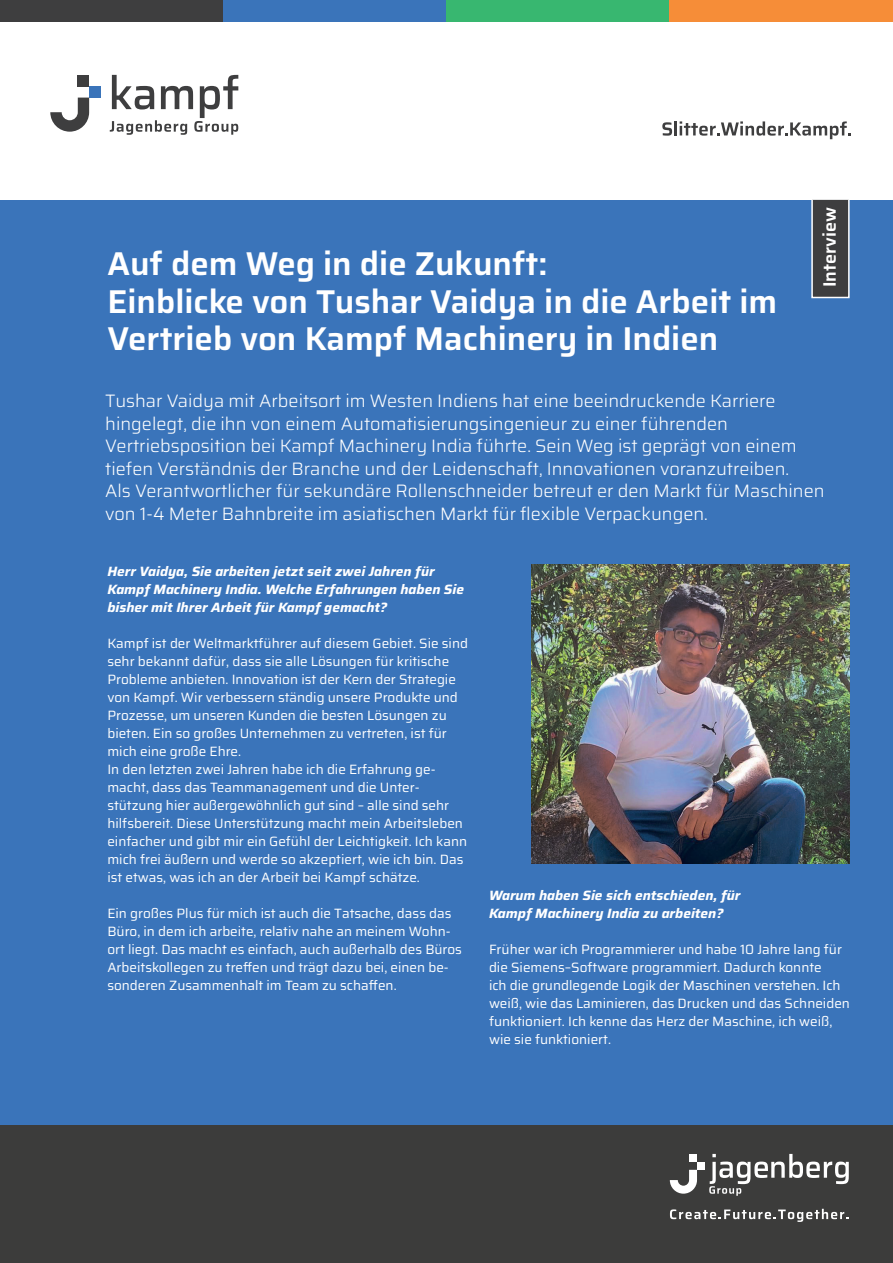
<style>
.page{position:relative;width:893px;height:1263px;background:#fff}
.page>*{position:absolute;margin:0;border:0;box-sizing:border-box;transform-origin:0 0}
.Headline{font:600 33px/37.5px "Saira";color:#fff}
.Intro{font:300 18px/22.5px "Saira";color:#fff}
.t1{font:600 18px "Saira";color:#fff}
.Fließtext-9pt-weiss{font:13.5px/18px "Saira";color:#fff}
.Frage{font:italic 700 13.5px/18px "Saira";color:#fff}
</style>
<div class="page">
<div style="left:0;top:200px;width:893px;height:925px;background:#3a74ba"></div>
<div style="left:0;top:0;width:223px;height:21px;background:#3e3e3f"></div>
<div style="left:223px;top:0;width:223px;height:21px;background:#3a74ba"></div>
<div style="left:446px;top:0;width:224px;height:21px;background:#38b770"></div>
<div style="left:670px;top:0;width:223px;height:21px;background:#f68d38"></div>
<div style="left:0;top:1125px;width:893px;height:138px;background:#3c3c3b"></div>
<svg style="left:670px;top:1209px;width:179px;height:13px"></svg>
<svg style="left:670px;top:1170px;width:27px;height:24px"></svg>
<div style="left:697px;top:1162px;width:8px;height:8px;background:#fff"></div>
<div style="left:689px;top:1154px;width:8px;height:8px;background:#fff"></div>
<svg style="left:709px;top:1154px;width:140px;height:42px"></svg>
<div style="left:811px;top:199px;width:39px;height:99px;background:#3e3e3f;border:2px solid #fff"></div>
<svg style="left:50px;top:98px;width:39px;height:34px"></svg>
<div style="left:89px;top:86px;width:11px;height:12px;background:#3a74ba"></div>
<div style="left:78px;top:75px;width:11px;height:11px;background:#3e3e3f"></div>
<svg style="left:110px;top:75px;width:128px;height:60px"></svg>
<svg style="left:662px;top:122px;width:10px;height:14px"></svg>
<hr style="left:674px;top:121px;width:3px;height:14px;background:#3e3e3f">
<svg style="left:680px;top:121px;width:170px;height:18px"></svg>
<img style="left:531px;top:564px;width:319px;height:299px">
<h2 class="t1" style="left:815px;top:287px;width:81px;rotate:-90deg">Interview</h2>
<p class="Headline" style="left:107px;top:244px;width:671px">Auf dem Weg in die Zukunft:<br>Einblicke von Tushar Vaidya in die Arbeit im<br>Vertrieb von Kampf Machinery in Indien</p>
<p class="Intro" style="left:105px;top:389px;width:721px">Tushar Vaidya mit Arbeitsort im Westen Indiens hat eine beeindruckende Karriere hingelegt, die ihn von einem Automatisierungsingenieur zu einer führenden Vertriebsposition bei Kampf Machinery India führte. Sein Weg ist geprägt von einem tiefen Verständnis der Branche und der Leidenschaft, Innovationen voranzutreiben.<br>Als Verantwortlicher für sekundäre Rollenschneider betreut er den Markt für Maschinen von 1-4 Meter Bahnbreite im asiatischen Markt für flexible Verpackungen.</p>
<p class="Frage" style="left:107px;top:562px;width:358px">Herr Vaidya, Sie arbeiten jetzt seit zwei Jahren für<br>Kampf Machinery India. Welche Erfahrungen haben Sie bisher mit Ihrer Arbeit für Kampf gemacht?</p>
<p class="Fließtext-9pt-weiss" style="left:107px;top:634px;width:362px">Kampf ist der Weltmarktführer auf diesem Gebiet. Sie sind sehr bekannt dafür, dass sie alle Lösungen für kritische Probleme anbieten. Innovation ist der Kern der Strategie von Kampf. Wir verbessern ständig unsere Produkte und Prozesse, um unseren Kunden die besten Lösungen zu bieten. Ein so großes Unternehmen zu vertreten, ist für mich eine große Ehre.</p>
<p class="Fließtext-9pt-weiss" style="left:107px;top:760px;width:361px">In den letzten zwei Jahren habe ich die Erfahrung ge&shy;macht, dass das Teammanagement und die Unter&shy;stützung hier außergewöhnlich gut sind – alle sind sehr hilfsbereit. Diese Unterstützung macht mein Arbeitsleben einfacher und gibt mir ein Gefühl der Leichtigkeit. Ich kann mich frei äußern und werde so akzeptiert, wie ich bin. Das ist etwas, was ich an der Arbeit bei Kampf schätze.</p>
<p class="Fließtext-9pt-weiss" style="left:107px;top:904px;width:356px">Ein großes Plus für mich ist auch die Tatsache, dass das Büro, in dem ich arbeite, relativ nahe an meinem Wohn&shy;ort liegt. Das macht es einfach, auch außerhalb des Büros Arbeitskollegen zu treffen und trägt dazu bei, einen be&shy;sonderen Zusammenhalt im Team zu schaffen.</p>
<p class="Frage" style="left:489px;top:886px;width:253px">Warum haben Sie sich entschieden, für<br>Kampf Machinery India zu arbeiten?</p>
<p class="Fließtext-9pt-weiss" style="left:489px;top:940px;width:362px">Früher war ich Programmierer und habe 10 Jahre lang für die Siemens–Software programmiert. Dadurch konnte<br>ich die grundlegende Logik der Maschinen verstehen. Ich weiß, wie das Laminieren, das Drucken und das Schneiden funktioniert. Ich kenne das Herz der Maschine, ich weiß, wie sie funktioniert.</p>
</div>
